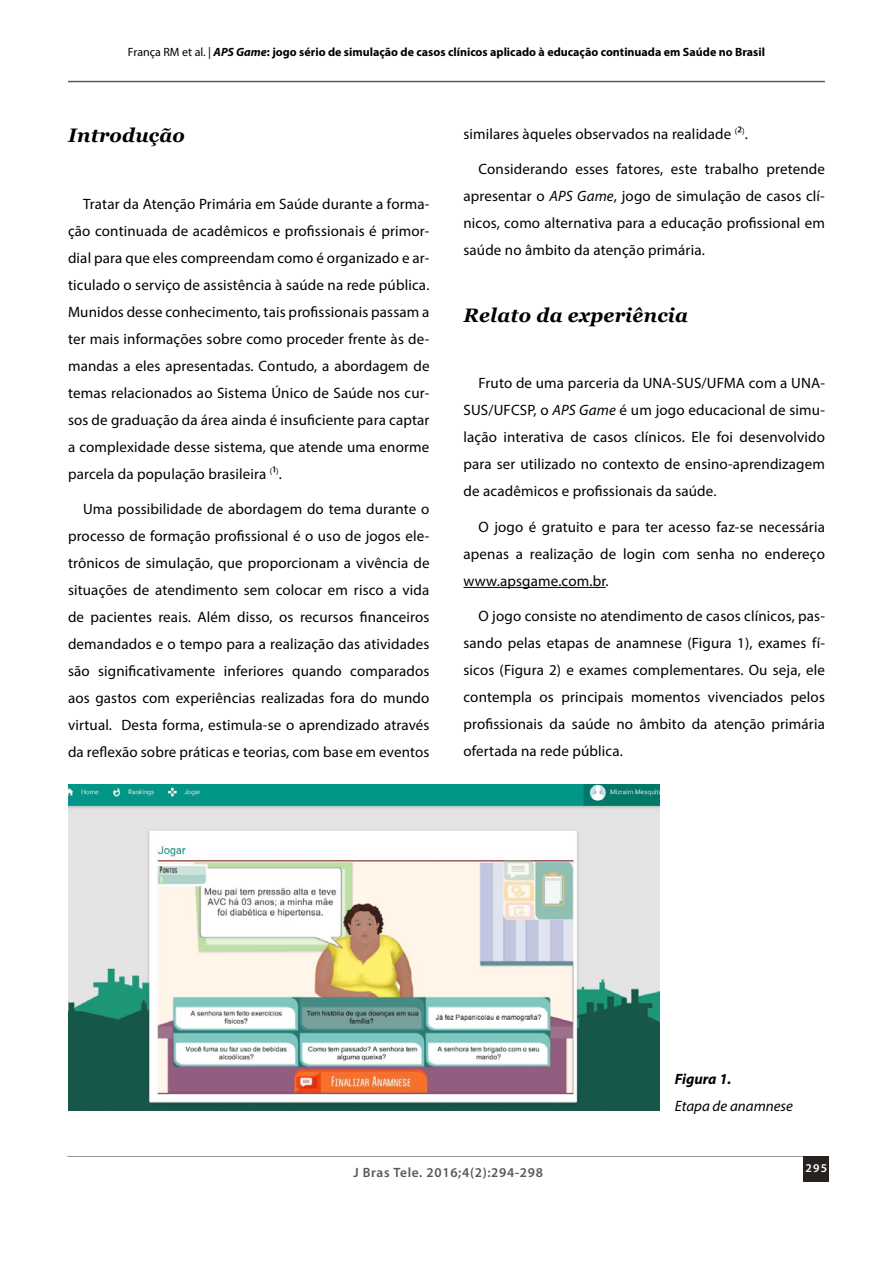
<style>
.page{position:relative;width:893px;height:1263px;background:#fff}
.page>*{position:absolute;margin:0;border:0;box-sizing:border-box;transform-origin:0 0}
.t1{font:italic 700 19.5px "Georgia";letter-spacing:.01em;color:#000}
.t2{font:15px/27px "Myriad Pro";letter-spacing:.01em;color:#000;text-align:justify}
.t3{font:italic 15px "Myriad Pro";color:#000}
.t4{font:italic 700 15px "Myriad Pro";color:#000}
.t5{font:600 13.5px "Myriad Pro";letter-spacing:.05em;color:#58595b}
.t6{font:700 12px "Myriad Pro";color:#000}
.t7{font:600 12px "Myriad Pro";color:#fff}
.s1{font-weight:400}
.s2{font-style:italic}
</style>
<div class="page">
<hr style="left:68px;top:81px;width:757px;height:1px;background:#58595b">
<hr style="left:67px;top:1156px;width:762px;height:1px;background:#939598">
<div style="left:804px;top:1156px;width:25px;height:26px;background:#28211f"></div>
<hr style="left:463px;top:587px;width:143px;height:1px;background:#000">
<img style="left:68px;top:784px;width:591px;height:327px">
<p class="t6" style="left:128px;top:44px;width:638px"><span class="s1">França RM et al. |</span> <span class="s2">APS Game</span>: jogo sério de simulação de casos clínicos aplicado à educação continuada em Saúde no Brasil</p>
<h1 class="t1" style="left:68px;top:123px;width:118px">Introdução</h1>
<p class="t2" style="left:68px;top:190px;width:363px;text-indent:15px">Tratar da Atenção Primária em Saúde durante a forma&shy;ção continuada de acadêmicos e profissionais é primor&shy;dial para que eles compreendam como é organizado e ar&shy;ticulado o serviço de assistência à saúde na rede pública.<br>Munidos desse conhecimento, tais profissionais passam a ter mais informações sobre como proceder frente às de&shy;mandas a eles apresentadas. Contudo, a abordagem de temas relacionados ao Sistema Único de Saúde nos cur&shy;sos de graduação da área ainda é insuficiente para captar a complexidade desse sistema, que atende uma enorme parcela da população brasileira <sup>(</sup>¹<sup>)</sup>.</p>
<p class="t2" style="left:68px;top:496px;width:363px;text-indent:15px">Uma possibilidade de abordagem do tema durante o processo de formação profissional é o uso de jogos ele&shy;trônicos de simulação, que proporcionam a vivência de situações de atendimento sem colocar em risco a vida de pacientes reais. Além disso, os recursos financeiros demandados e o tempo para a realização das atividades são significativamente inferiores quando comparados aos gastos com experiências realizadas fora do mundo virtual. Desta forma, estimula-se o aprendizado através da reflexão sobre práticas e teorias, com base em eventos</p>
<p class="t2" style="left:463px;top:120px;width:286px">similares àqueles observados na realidade <sup>(</sup>²<sup>)</sup>.</p>
<p class="t2" style="left:463px;top:156px;width:363px;text-indent:15px">Considerando esses fatores, este trabalho pretende apresentar o <span class="s2">APS Game</span>, jogo de simulação de casos clí&shy;nicos, como alternativa para a educação profissional em saúde no âmbito da atenção primária.</p>
<h1 class="t1" style="left:463px;top:302px;width:226px">Relato da experiência</h1>
<p class="t2" style="left:463px;top:370px;width:363px;text-indent:15px">Fruto de uma parceria da UNA-SUS/UFMA com a UNA-SUS/UFCSP, o <span class="s2">APS Game</span> é um jogo educacional de simu&shy;lação interativa de casos clínicos. Ele foi desenvolvido para ser utilizado no contexto de ensino-aprendizagem de acadêmicos e profissionais da saúde.</p>
<p class="t2" style="left:463px;top:513px;width:363px;text-indent:15px">O jogo é gratuito e para ter acesso faz-se necessária apenas a realização de login com senha no endereço www.apsgame.com.br.</p>
<p class="t2" style="left:463px;top:603px;width:363px;text-indent:15px">O jogo consiste no atendimento de casos clínicos, pas&shy;sando pelas etapas de anamnese (Figura 1), exames fí&shy;sicos (Figura 2) e exames complementares. Ou seja, ele contempla os principais momentos vivenciados pelos profissionais da saúde no âmbito da atenção primária ofertada na rede pública.</p>
<p class="t4" style="left:675px;top:1069px;width:58px">Figura 1.</p>
<p class="t3" style="left:675px;top:1096px;width:120px">Etapa de anamnese</p>
<p class="t5" style="left:353px;top:1164px;width:191px">J Bras Tele. 2016;4(2):294-298</p>
<p class="t7" style="left:806px;top:1160px;width:23px">295</p>
</div>
